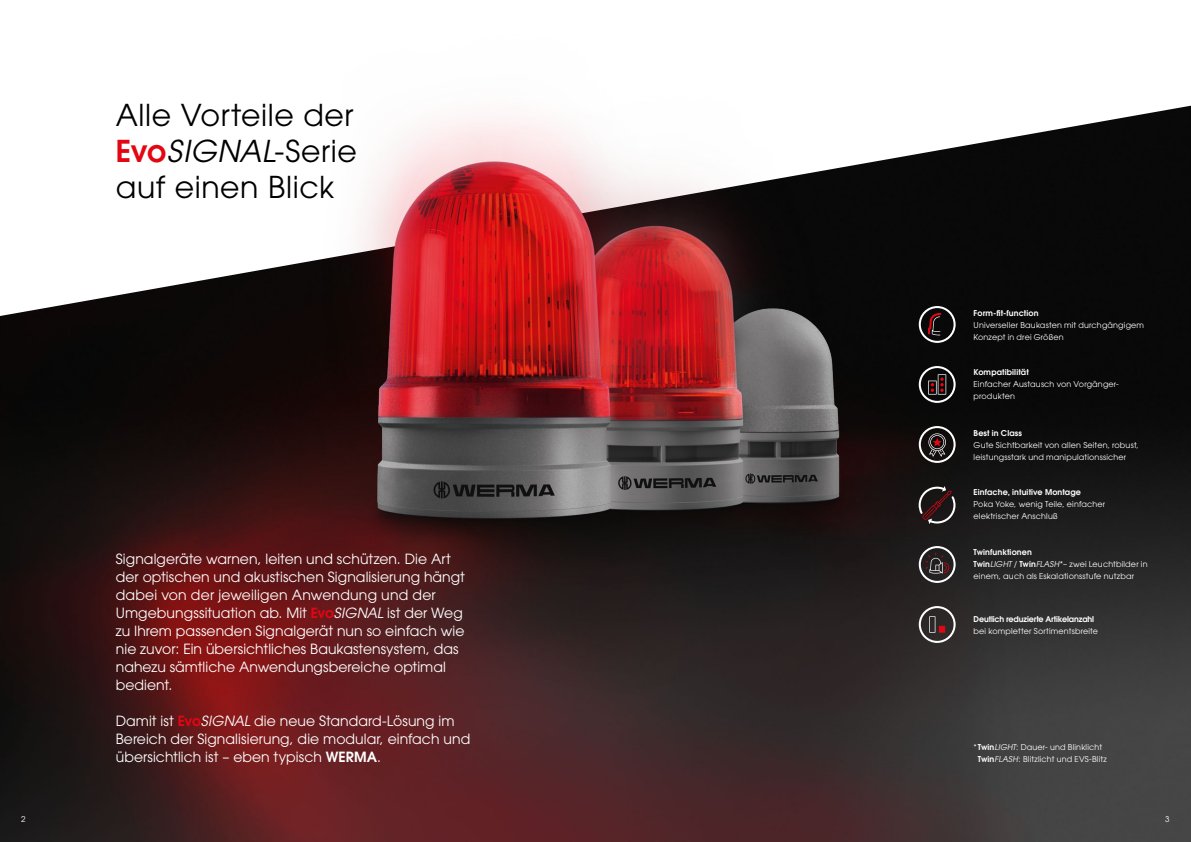
<style>
.page{position:relative;width:1191px;height:842px;background:#fff}
.page>*{position:absolute;margin:0;border:0;box-sizing:border-box;transform-origin:0 0}
.t1{font:30px/36px "Avant Garde";letter-spacing:.02em;color:#000;text-align:justify}
.t2{font:14px/18px "Avant Garde";letter-spacing:.005em;color:#fff}
.t3{font:8px/12px "Avant Garde";letter-spacing:.02em;color:#fff}
.t4{font:600 8px "Avant Garde";letter-spacing:.01em;color:#fff}
.t5{font:600 8px "Avant Garde";letter-spacing:-.015em;color:#fff}
.s1{font-weight:600;color:#e30613}
.s2{font-style:italic}
.s3{font-weight:600}
</style>
<div class="page">
<img style="left:0;top:316px;width:1191px;height:526px">
<svg style="left:0;top:105px;width:1191px;height:211px;fill:#0d0909"></svg>
<img style="left:253px;top:105px;width:661px;height:510px">
<svg style="left:918px;top:486px;width:37px;height:38px"></svg>
<svg style="left:918px;top:426px;width:37px;height:37px"></svg>
<svg style="left:918px;top:606px;width:37px;height:37px"></svg>
<div style="left:939px;top:626px;width:6px;height:7px;background:#e30613"></div>
<svg style="left:918px;top:366px;width:37px;height:37px"></svg>
<svg style="left:918px;top:306px;width:37px;height:37px"></svg>
<svg style="left:918px;top:546px;width:37px;height:37px"></svg>
<h1 class="t1" style="left:116px;top:97px;width:242px">Alle Vorteile der <span class="s1">Evo</span><span class="s2">SIGNAL</span>-Serie auf einen Blick</h1>
<p class="t2" style="left:116px;top:550px;width:351px">Signalgeräte warnen, leiten und schützen. Die Art der optischen und akustischen Signalisierung hängt dabei von der jeweiligen Anwendung und der Umgebungssituation ab. Mit <span class="s1">Evo</span><span class="s2">SIGNAL</span> ist der Weg zu Ihrem passenden Signalgerät nun so einfach wie nie zuvor: Ein übersichtliches Baukastensystem, das nahezu sämtliche Anwendungsbereiche optimal bedient.</p>
<p class="t2" style="left:116px;top:712px;width:356px">Damit ist <span class="s1">Evo</span><span class="s2">SIGNAL</span> die neue Standard-Lösung im<br>Bereich der Signalisierung, die modular, einfach und übersichtlich ist – eben typisch <span class="s3">WERMA</span>.</p>
<p class="t4" style="left:973px;top:307px;width:66px">Form-fit-function</p>
<p class="t3" style="left:973px;top:319px;width:172px">Universeller Baukasten mit durchgängigem<br>Konzept in drei Größen</p>
<p class="t4" style="left:973px;top:367px;width:57px">Kompatibilität</p>
<p class="t3" style="left:973px;top:378px;width:146px">Einfacher Austausch von Vorgänger&shy;produkten</p>
<p class="t4" style="left:973px;top:427px;width:50px">Best in Class</p>
<p class="t3" style="left:973px;top:439px;width:167px">Gute Sichtbarkeit von allen Seiten, robust, leistungsstark und manipulationssicher</p>
<p class="t4" style="left:973px;top:487px;width:109px">Einfache, intuitive Montage</p>
<p class="t3" style="left:973px;top:498px;width:133px">Poka Yoke, wenig Teile, einfacher elektrischer Anschluß</p>
<p class="t3" style="left:973px;top:546px;width:176px"><span class="s3">Twinfunktionen<br>Twin</span><span class="s2">LIGHT</span> / <span class="s3">Twin</span><span class="s2">FLASH</span>*– zwei Leuchtbilder in einem, auch als Eskalationsstufe nutzbar</p>
<p class="t5" style="left:973px;top:613px;width:122px">Deutlich reduzierte Artikelanzahl</p>
<p class="t3" style="left:973px;top:625px;width:126px">bei kompletter Sortimentsbreite</p>
<p class="t3" style="left:978px;top:741px;width:130px;text-indent:-4px">* <span class="s3">Twin</span><span class="s2">LIGHT</span>: Dauer- und Blinklicht<br><span class="s3">Twin</span><span class="s2">FLASH</span>: Blitzlicht und EVS-Blitz</p>
<p class="t3" style="left:21px;top:813px;width:6px">2</p>
<p class="t3" style="left:1165px;top:813px;width:6px">3</p>
</div>
